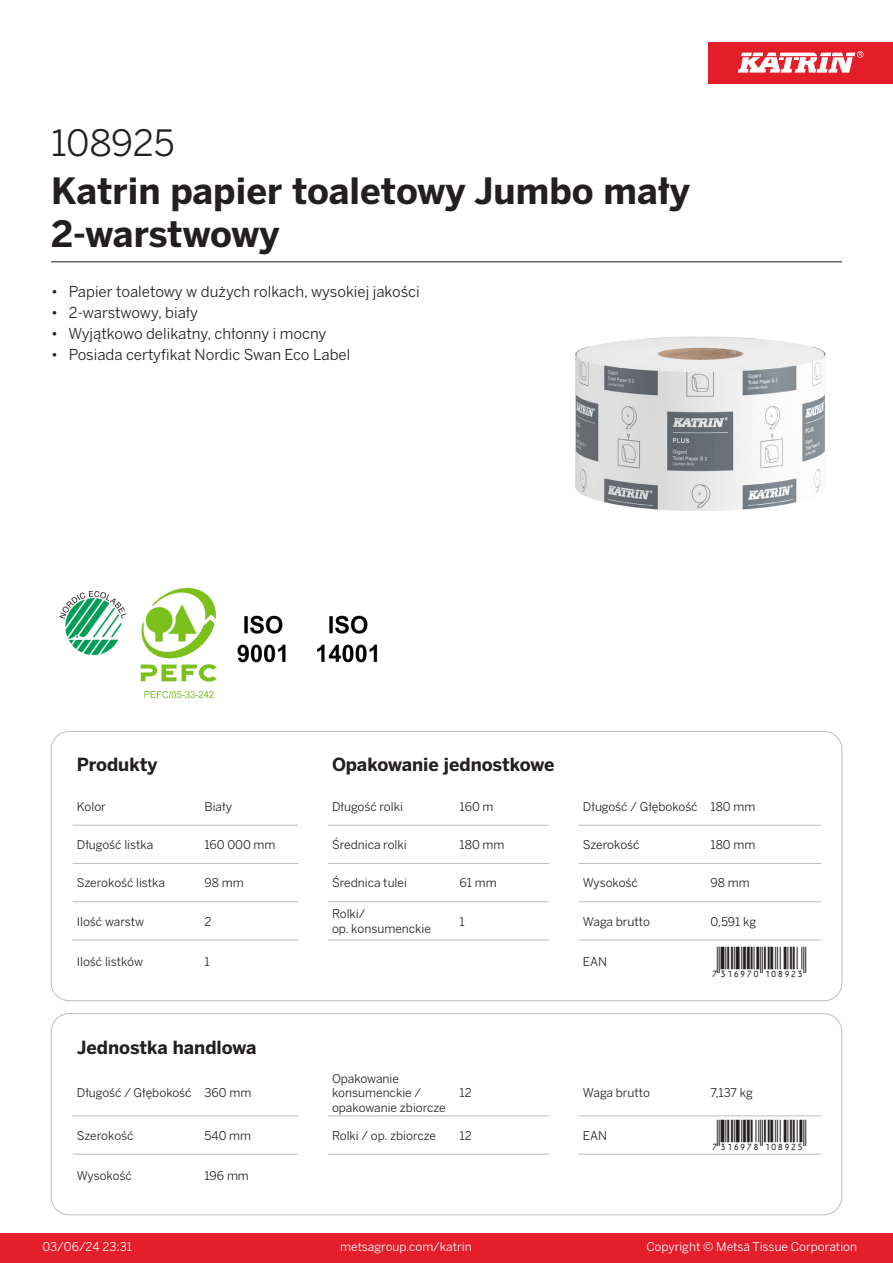
<style>
.page{position:relative;width:893px;height:1263px;background:#fff}
.page>*{position:absolute;margin:0;border:0;box-sizing:border-box;transform-origin:0 0}
.Product_Name{font:700 36px/43.2px "Benton Sans";color:#231f20}
.External_material_co{font:36px "Benton Sans";letter-spacing:-.01em;color:#231f20}
.T_EAN{font:30px "Viisas EAN Matala";color:#231f20}
.T_TableHeader{font:700 18px "Benton Sans";color:#231f20}
.MarketingBullets{font:15px "Benton Sans";color:#231f20}
.T_TableBody{font:12px/14.4px "Benton Sans";color:#231f20}
.t1{font:12px "Benton Sans";color:#fff}
</style>
<div class="page">
<div style="left:0;top:1233px;width:893px;height:30px;background:#e41e2b"></div>
<div style="left:708px;top:43px;width:185px;height:41px;background:#e31e28"></div>
<svg style="left:738px;top:51px;width:126px;height:22px"></svg>
<hr style="left:73px;top:825px;width:127px;height:1px;background:#bcbdc0">
<hr style="left:200px;top:825px;width:98px;height:1px;background:#bcbdc0">
<hr style="left:328px;top:825px;width:127px;height:1px;background:#bcbdc0">
<hr style="left:455px;top:825px;width:94px;height:1px;background:#bcbdc0">
<hr style="left:579px;top:825px;width:127px;height:1px;background:#bcbdc0">
<hr style="left:706px;top:825px;width:115px;height:1px;background:#bcbdc0">
<hr style="left:73px;top:863px;width:127px;height:1px;background:#bcbdc0">
<hr style="left:200px;top:863px;width:98px;height:1px;background:#bcbdc0">
<hr style="left:328px;top:863px;width:127px;height:1px;background:#bcbdc0">
<hr style="left:455px;top:863px;width:94px;height:1px;background:#bcbdc0">
<hr style="left:579px;top:863px;width:127px;height:1px;background:#bcbdc0">
<hr style="left:706px;top:863px;width:115px;height:1px;background:#bcbdc0">
<hr style="left:73px;top:901px;width:127px;height:1px;background:#bcbdc0">
<hr style="left:200px;top:901px;width:98px;height:1px;background:#bcbdc0">
<hr style="left:328px;top:901px;width:127px;height:1px;background:#bcbdc0">
<hr style="left:455px;top:901px;width:94px;height:1px;background:#bcbdc0">
<hr style="left:579px;top:901px;width:127px;height:1px;background:#bcbdc0">
<hr style="left:706px;top:901px;width:115px;height:1px;background:#bcbdc0">
<hr style="left:73px;top:940px;width:127px;height:1px;background:#bcbdc0">
<hr style="left:200px;top:940px;width:98px;height:1px;background:#bcbdc0">
<hr style="left:328px;top:940px;width:127px;height:1px;background:#bcbdc0">
<hr style="left:455px;top:940px;width:94px;height:1px;background:#bcbdc0">
<hr style="left:579px;top:940px;width:127px;height:1px;background:#bcbdc0">
<hr style="left:706px;top:940px;width:115px;height:1px;background:#bcbdc0">
<hr style="left:73px;top:1115px;width:127px;height:1px;background:#bcbdc0">
<hr style="left:200px;top:1115px;width:98px;height:1px;background:#bcbdc0">
<hr style="left:328px;top:1115px;width:127px;height:1px;background:#bcbdc0">
<hr style="left:455px;top:1115px;width:94px;height:1px;background:#bcbdc0">
<hr style="left:579px;top:1115px;width:127px;height:1px;background:#bcbdc0">
<hr style="left:706px;top:1115px;width:115px;height:1px;background:#bcbdc0">
<hr style="left:73px;top:1154px;width:127px;height:1px;background:#bcbdc0">
<hr style="left:200px;top:1154px;width:98px;height:1px;background:#bcbdc0">
<hr style="left:328px;top:1154px;width:127px;height:1px;background:#bcbdc0">
<hr style="left:455px;top:1154px;width:94px;height:1px;background:#bcbdc0">
<hr style="left:579px;top:1154px;width:127px;height:1px;background:#bcbdc0">
<hr style="left:706px;top:1154px;width:115px;height:1px;background:#bcbdc0">
<div style="left:51px;top:1013px;width:791px;height:202px;border:1px solid #bcbdc0;border-radius:18px"></div>
<img style="left:575px;top:336px;width:251px;height:175px">
<img style="left:59px;top:590px;width:68px;height:66px">
<img style="left:140px;top:587px;width:77px;height:112px">
<img style="left:237px;top:615px;width:49px;height:48px">
<img style="left:317px;top:615px;width:61px;height:48px">
<hr style="left:51px;top:261px;width:791px;height:1px;background:#231f20">
<p class="External_material_co" style="left:51px;top:121px;width:125px">108925</p>
<p class="Product_Name" style="left:51px;top:170px;width:641px">Katrin papier toaletowy Jumbo mały<br>2-warstwowy</p>
<p class="MarketingBullets" style="left:51px;top:282px;width:370px">• Papier toaletowy w dużych rolkach, wysokiej jakości</p>
<p class="MarketingBullets" style="left:51px;top:303px;width:149px">• 2-warstwowy, biały</p>
<p class="MarketingBullets" style="left:51px;top:324px;width:277px">• Wyjątkowo delikatny, chłonny i mocny</p>
<p class="MarketingBullets" style="left:51px;top:345px;width:301px">• Posiada certyfikat Nordic Swan Eco Label</p>
<p class="T_TableHeader" style="left:77px;top:753px;width:82px">Produkty</p>
<p class="T_TableHeader" style="left:332px;top:753px;width:224px">Opakowanie jednostkowe</p>
<p class="T_TableBody" style="left:77px;top:799px;width:31px">Kolor</p>
<p class="T_TableBody" style="left:204px;top:799px;width:29px">Biały</p>
<p class="T_TableBody" style="left:332px;top:799px;width:72px">Długość rolki</p>
<p class="T_TableBody" style="left:460px;top:799px;width:35px">160 m</p>
<p class="T_TableBody" style="left:583px;top:799px;width:116px">Długość / Głębokość</p>
<p class="T_TableBody" style="left:710px;top:799px;width:46px">180 mm</p>
<p class="T_TableBody" style="left:77px;top:837px;width:78px">Długość listka</p>
<p class="T_TableBody" style="left:204px;top:837px;width:73px">160 000 mm</p>
<p class="T_TableBody" style="left:332px;top:837px;width:76px">Średnica rolki</p>
<p class="T_TableBody" style="left:460px;top:837px;width:46px">180 mm</p>
<p class="T_TableBody" style="left:583px;top:837px;width:58px">Szerokość</p>
<p class="T_TableBody" style="left:710px;top:837px;width:46px">180 mm</p>
<p class="T_TableBody" style="left:77px;top:876px;width:90px">Szerokość listka</p>
<p class="T_TableBody" style="left:204px;top:876px;width:41px">98 mm</p>
<p class="T_TableBody" style="left:332px;top:876px;width:76px">Średnica tulei</p>
<p class="T_TableBody" style="left:460px;top:876px;width:39px">61 mm</p>
<p class="T_TableBody" style="left:583px;top:876px;width:56px">Wysokość</p>
<p class="T_TableBody" style="left:710px;top:876px;width:41px">98 mm</p>
<p class="T_TableBody" style="left:77px;top:914px;width:69px">Ilość warstw</p>
<p class="T_TableBody" style="left:204px;top:914px;width:9px">2</p>
<p class="T_TableBody" style="left:332px;top:907px;width:35px">Rolki/</p>
<p class="T_TableBody" style="left:332px;top:921px;width:100px">op. konsumenckie</p>
<p class="T_TableBody" style="left:460px;top:914px;width:7px">1</p>
<p class="T_TableBody" style="left:583px;top:914px;width:69px">Waga brutto</p>
<p class="T_TableBody" style="left:710px;top:914px;width:47px">0,591 kg</p>
<p class="T_TableBody" style="left:77px;top:954px;width:68px">Ilość listków</p>
<p class="T_TableBody" style="left:204px;top:954px;width:7px">1</p>
<p class="T_TableBody" style="left:583px;top:954px;width:26px">EAN</p>
<p class="T_EAN" style="left:710px;top:946px;width:97px">*7316970108923*</p>
<p class="T_TableHeader" style="left:77px;top:1036px;width:181px">Jednostka handlowa</p>
<p class="T_TableBody" style="left:77px;top:1086px;width:116px">Długość / Głębokość</p>
<p class="T_TableBody" style="left:204px;top:1086px;width:48px">360 mm</p>
<p class="T_TableBody" style="left:332px;top:1071px;width:115px">Opakowanie konsumenckie / opakowanie zbiorcze</p>
<p class="T_TableBody" style="left:460px;top:1086px;width:14px">12</p>
<p class="T_TableBody" style="left:583px;top:1086px;width:69px">Waga brutto</p>
<p class="T_TableBody" style="left:710px;top:1086px;width:44px">7,137 kg</p>
<p class="T_TableBody" style="left:77px;top:1128px;width:58px">Szerokość</p>
<p class="T_TableBody" style="left:204px;top:1128px;width:48px">540 mm</p>
<p class="T_TableBody" style="left:332px;top:1128px;width:105px">Rolki / op. zbiorcze</p>
<p class="T_TableBody" style="left:460px;top:1128px;width:14px">12</p>
<p class="T_TableBody" style="left:583px;top:1128px;width:26px">EAN</p>
<p class="T_EAN" style="left:710px;top:1119px;width:97px">*7316978108925*</p>
<p class="T_TableBody" style="left:77px;top:1168px;width:56px">Wysokość</p>
<p class="T_TableBody" style="left:204px;top:1168px;width:46px">196 mm</p>
<p class="t1" style="left:43px;top:1239px;width:91px">03/06/24 23:31</p>
<p class="t1" style="left:340px;top:1239px;width:133px">metsagroup.com/katrin</p>
<p class="t1" style="left:646px;top:1239px;width:212px">Copyright © Metsä Tissue Corporation</p>
</div>
